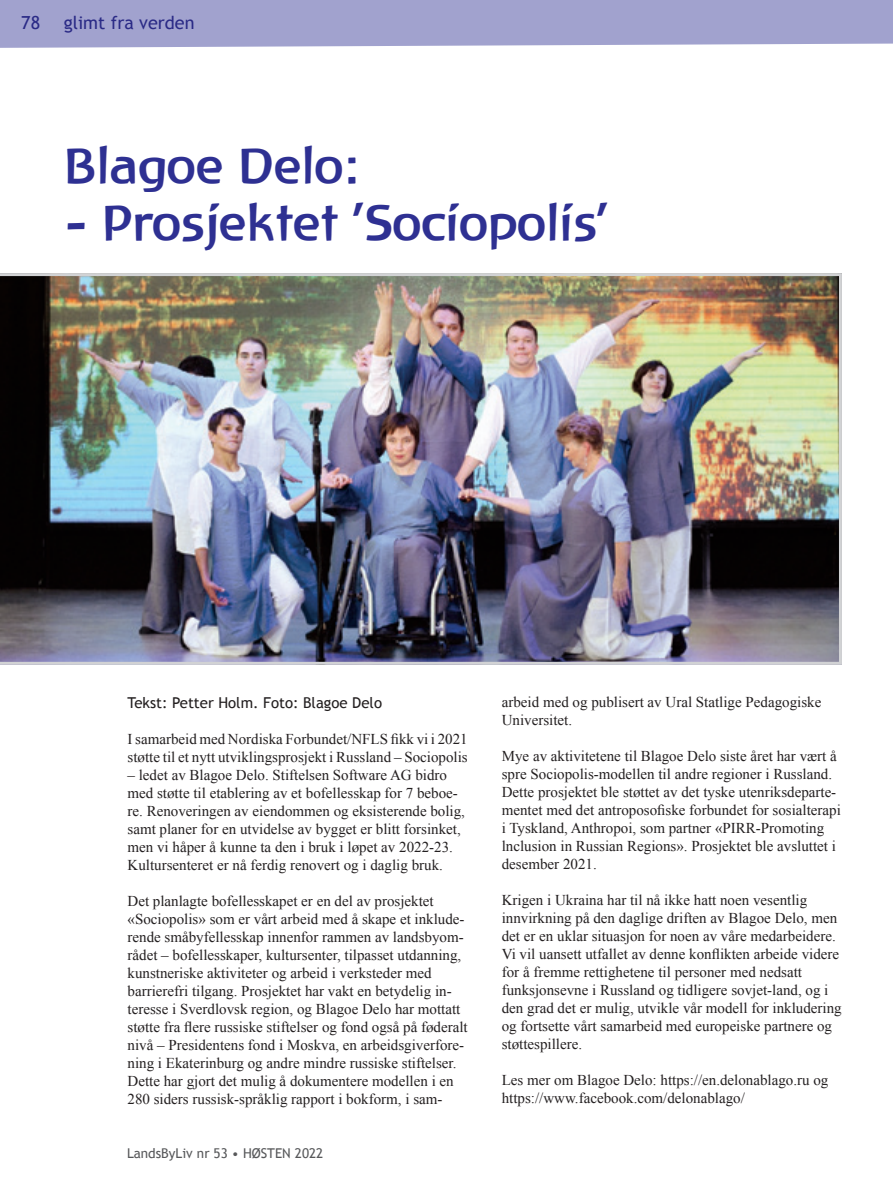
<style>
.page{position:relative;width:893px;height:1191px;background:#fff}
.page>*{position:absolute;margin:0;border:0;box-sizing:border-box;transform-origin:0 0}
.t1{font:48px "Atlantis";color:#2e3092}
.t2{font:18px "Trebuchet MS";color:#2a2a86}
.t3{font:15px/18px "Times New Roman";color:#231f20}
.t4{font:15px "Trebuchet MS";color:#231f20}
.t5{font:13.5px "Trebuchet MS";color:#57585a}
</style>
<div class="page">
<div style="left:0;top:0;width:893px;height:48px;background:#a1a2ce"></div>
<img style="left:0;top:273px;width:842px;height:392px">
<p class="t2" style="left:21px;top:12px;width:20px">78</p>
<p class="t2" style="left:64px;top:12px;width:132px">glimt fra verden</p>
<h1 class="t1" style="left:64px;top:136px;width:295px">Blagoe Delo:</h1>
<h1 class="t1" style="left:64px;top:194px;width:547px">- Prosjektet ’Sociopolis’</h1>
<p class="t4" style="left:128px;top:693px;width:256px">Tekst: Petter Holm. Foto: Blagoe Delo</p>
<p class="t3" style="left:128px;top:729px;width:342px">I samarbeid med Nordiska Forbundet/NFLS fikk vi i 2021 støtte til et nytt utviklingsprosjekt i Russland – Sociopolis</p>
<p class="t3" style="left:128px;top:765px;width:339px">– ledet av Blagoe Delo. Stiftelsen Software AG bidro med støtte til etablering av et bofellesskap for 7 beboe&shy;re. Renoveringen av eiendommen og eksisterende bolig, samt planer for en utvidelse av bygget er blitt forsinket, men vi håper å kunne ta den i bruk i løpet av 2022-23.<br>Kultursenteret er nå ferdig renovert og i daglig bruk.</p>
<p class="t3" style="left:128px;top:891px;width:342px">Det planlagte bofellesskapet er en del av prosjektet «Sociopolis» som er vårt arbeid med å skape et inklude&shy;rende småbyfellesskap innenfor rammen av landsbyom&shy;rådet – bofellesskaper, kultursenter, tilpasset utdanning, kunstneriske aktiviteter og arbeid i verksteder med barrierefri tilgang. Prosjektet har vakt en betydelig in&shy;teresse i Sverdlovsk region, og Blagoe Delo har mottatt støtte fra flere russiske stiftelser og fond også på føderalt nivå – Presidentens fond i Moskva, en arbeidsgiverfore&shy;ning i Ekaterinburg og andre mindre russiske stiftelser.<br>Dette har gjort det mulig å dokumentere modellen i en 280 siders russisk-språklig rapport i bokform, i sam-</p>
<p class="t5" style="left:127px;top:1145px;width:198px">LandsByLiv nr 53 • HØSTEN 2022</p>
<p class="t3" style="left:502px;top:693px;width:321px">arbeid med og publisert av Ural Statlige Pedagogiske<br>Universitet.</p>
<p class="t3" style="left:502px;top:747px;width:341px">Mye av aktivitetene til Blagoe Delo siste året har vært å spre Sociopolis-modellen til andre regioner i Russland.<br>Dette prosjektet ble støttet av det tyske utenriksdeparte&shy;mentet med det antroposofiske forbundet for sosialterapi i Tyskland, Anthropoi, som partner «PIRR-Promoting lnclusion in Russian Regions». Prosjektet ble avsluttet i desember 2021.</p>
<p class="t3" style="left:502px;top:891px;width:341px">Krigen i Ukraina har til nå ikke hatt noen vesentlig innvirkning på den daglige driften av Blagoe Delo, men det er en uklar situasjon for noen av våre medarbeidere.<br>Vi vil uansett utfallet av denne konflikten arbeide videre for å fremme rettighetene til personer med nedsatt funksjonsevne i Russland og tidligere sovjet-land, og i den grad det er mulig, utvikle vår modell for inkludering og fortsette vårt samarbeid med europeiske partnere og støttespillere.</p>
<p class="t3" style="left:502px;top:1071px;width:328px">Les mer om Blagoe Delo: https://en.delonablago.ru og https://www.facebook.com/delonablago/</p>
</div>
